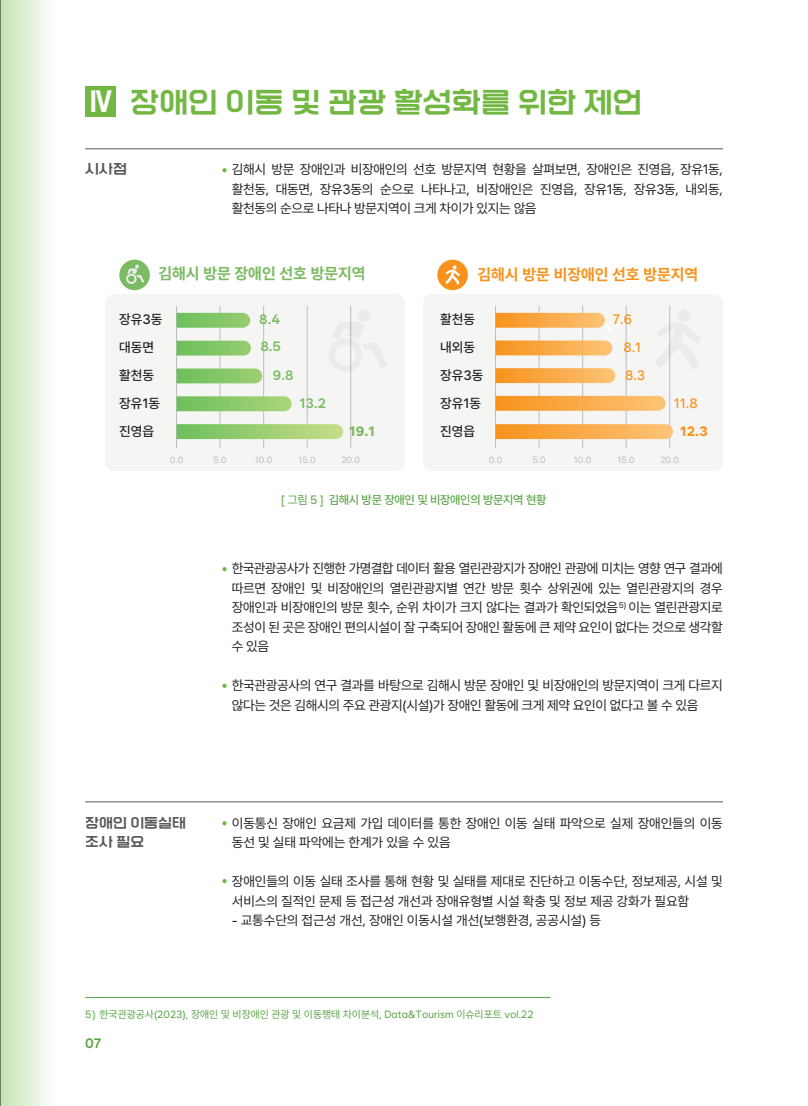
<style>
.page{position:relative;width:808px;height:1106px;background:#fff}
.page>*{position:absolute;margin:0;border:0;box-sizing:border-box;transform-origin:0 0}
.t1{font:28.5px "KIMM Bold";color:#73b743}
.t2{font:700 15.9px "Wanted Sans";color:#f7931d}
.t3{font:700 15.9px "Wanted Sans";color:#7bbb63}
.t4{font:13.5px/19.5px "Wanted Sans";letter-spacing:-.025em;color:#231f20}
.t5{font:500 13.5px/27.8px "Wanted Sans";color:#231f20}
.t6{font:13.5px/19.5px "KIMM Bold";color:#57585a}
.t7{font:600 13.5px/29.2px "Wanted Sans";color:#7bbb63}
.t8{font:500 13.5px/27.8px "Wanted Sans";color:#f7931d}
.t9{font:800 13.5px "Wanted Sans";color:#f7931d}
.t10{font:800 13.5px "Wanted Sans";color:#7bbb63}
.t11{font:600 13.5px "Wanted Sans";color:#59a445}
.t12{font:500 12px "Wanted Sans";letter-spacing:-.025em;color:#59a445}
.t13{font:10.5px "Wanted Sans";color:#59a445}
.t14{font:9px "Wanted Sans";color:#bcbdc0}
.t15{font:8.25px "Wanted Sans";color:#231f20}
.s1{color:#fff}
.s2{font-weight:400}
</style>
<div class="page">
<hr style="left:85px;top:997px;width:465px;height:1px;background:#59a445">
<div style="left:437px;top:260px;width:31px;height:30px;background:#f7931d;border-radius:50%"></div>
<div style="left:105px;top:294px;width:300px;height:177px;background:#f5f5f4;border-radius:10px"></div>
<div style="left:423px;top:294px;width:300px;height:177px;background:#f5f5f4;border-radius:10px"></div>
<div style="left:119px;top:260px;width:31px;height:30px;background:#7bbb63;border-radius:50%"></div>
<hr style="left:176px;top:306px;width:1px;height:142px;background:#bcbdc0">
<hr style="left:220px;top:306px;width:1px;height:142px;background:#bcbdc0">
<hr style="left:263px;top:306px;width:1px;height:142px;background:#bcbdc0">
<hr style="left:307px;top:306px;width:1px;height:142px;background:#bcbdc0">
<hr style="left:350px;top:306px;width:1px;height:142px;background:#bcbdc0">
<hr style="left:495px;top:306px;width:1px;height:142px;background:#bcbdc0">
<hr style="left:539px;top:306px;width:1px;height:142px;background:#bcbdc0">
<hr style="left:582px;top:306px;width:1px;height:142px;background:#bcbdc0">
<hr style="left:626px;top:306px;width:1px;height:142px;background:#bcbdc0">
<hr style="left:669px;top:306px;width:1px;height:142px;background:#bcbdc0">
<svg style="left:177px;top:313px;width:73px;height:15px"></svg>
<svg style="left:177px;top:341px;width:74px;height:14px"></svg>
<svg style="left:177px;top:368px;width:85px;height:15px"></svg>
<svg style="left:177px;top:396px;width:115px;height:15px;background:#90cb70"></svg>
<svg style="left:177px;top:424px;width:166px;height:15px;background:#9cce75"></svg>
<svg style="left:495px;top:340px;width:117px;height:15px;background:#f9ad50"></svg>
<svg style="left:495px;top:368px;width:120px;height:15px;background:#f9ac4d"></svg>
<svg style="left:495px;top:396px;width:171px;height:15px;background:#f9ac4e"></svg>
<svg style="left:495px;top:424px;width:178px;height:15px;background:#f9ac4d"></svg>
<svg style="left:495px;top:313px;width:116px;height:18px"></svg>
<svg style="left:222px;top:168px;width:5px;height:4px"></svg>
<svg style="left:222px;top:567px;width:5px;height:4px"></svg>
<svg style="left:222px;top:683px;width:5px;height:5px"></svg>
<hr style="left:85px;top:148px;width:638px;height:1px;background:#57585a">
<svg style="left:222px;top:821px;width:5px;height:4px"></svg>
<svg style="left:222px;top:879px;width:5px;height:4px"></svg>
<hr style="left:85px;top:801px;width:638px;height:1px;background:#57585a">
<svg style="left:445px;top:265px;width:15px;height:19px"></svg>
<div style="left:677px;top:309px;width:14px;height:13px;background:#ebebe9;border-radius:6px"></div>
<svg style="left:655px;top:322px;width:45px;height:47px"></svg>
<div style="left:0;top:0;width:57px;height:1106px;background:linear-gradient(to right,#c5e3b0,#fffeff)"></div>
<div style="left:85px;top:86px;width:31px;height:31px;background:#73b743"></div>
<svg style="left:126px;top:265px;width:18px;height:19px"></svg>
<div style="left:357px;top:309px;width:13px;height:13px;background:#ebebe9;border-radius:50%"></div>
<svg style="left:329px;top:321px;width:58px;height:51px"></svg>
<hr style="left:0;top:0;width:1px;height:1106px;background:#231f20">
<h1 class="t1" style="left:87px;top:85px;width:557px"><span class="s1">Ⅳ</span> 장애인 이동 및 관광 활성화를 위한 제언</h1>
<p class="t6" style="left:85px;top:159px;width:43px">시사점</p>
<p class="t4" style="left:232px;top:160px;width:492px;text-align:justify">김해시 방문 장애인과 비장애인의 선호 방문지역 현황을 살펴보면, 장애인은 진영읍, 장유1동, 활천동, 대동면, 장유3동의 순으로 나타나고, 비장애인은 진영읍, 장유1동, 장유3동, 내외동, 활천동의 순으로 나타나 방문지역이 크게 차이가 있지는 않음</p>
<p class="t3" style="left:158px;top:263px;width:209px">김해시 방문 장애인 선호 방문지역</p>
<p class="t2" style="left:477px;top:264px;width:222px">김해시 방문 비장애인 선호 방문지역</p>
<p class="t5" style="left:119px;top:305px;width:45px">장유3동</p>
<p class="t7" style="left:259px;top:305px;width:22px">8.4</p>
<p class="t5" style="left:119px;top:333px;width:42px">대동면 활천동 장유1동 진영읍</p>
<p class="t7" style="left:273px;top:331px;width:22px;text-indent:-13px">8.5<br>9.8</p>
<p class="t7" style="left:299px;top:388px;width:28px">13.2</p>
<p class="t10" style="left:349px;top:422px;width:27px">19.1</p>
<p class="t14" style="left:170px;top:454px;width:15px">0.0</p>
<p class="t14" style="left:213px;top:454px;width:15px">5.0</p>
<p class="t14" style="left:255px;top:454px;width:19px">10.0</p>
<p class="t14" style="left:299px;top:454px;width:19px">15.0</p>
<p class="t14" style="left:341px;top:454px;width:20px">20.0</p>
<p class="t5" style="left:440px;top:305px;width:45px">활천동 내외동 장유3동 장유1동 진영읍</p>
<p class="t8" style="left:623px;top:305px;width:23px;text-indent:-11px">7.6<br>8.1<br>8.3</p>
<p class="t8" style="left:674px;top:389px;width:25px">11.8</p>
<p class="t9" style="left:680px;top:422px;width:29px">12.3</p>
<p class="t14" style="left:489px;top:454px;width:15px">0.0</p>
<p class="t14" style="left:532px;top:454px;width:15px">5.0</p>
<p class="t14" style="left:574px;top:454px;width:19px">10.0</p>
<p class="t14" style="left:618px;top:454px;width:19px">15.0</p>
<p class="t14" style="left:660px;top:454px;width:20px">20.0</p>
<p class="t12" style="left:281px;top:491px;width:267px"><span class="s2">[ 그림 5 ]</span> 김해시 방문 장애인 및 비장애인의 방문지역 현황</p>
<p class="t4" style="left:232px;top:558px;width:492px;text-align:justify">한국관광공사가 진행한 가명결합 데이터 활용 열린관광지가 장애인 관광에 미치는 영향 연구 결과에 따르면 장애인 및 비장애인의 열린관광지별 연간 방문 횟수 상위권에 있는 열린관광지의 경우 장애인과 비장애인의 방문 횟수, 순위 차이가 크지 않다는 결과가 확인되었음 이는 열린관광지로 조성이 된 곳은 장애인 편의시설이 잘 구축되어 장애인 활동에 큰 제약 요인이 없다는 것으로 생각할 수 있음</p>
<p class="t4" style="left:232px;top:675px;width:492px">한국관광공사의 연구 결과를 바탕으로 김해시 방문 장애인 및 비장애인의 방문지역이 크게 다르지 않다는 것은 김해시의 주요 관광지(시설)가 장애인 활동에 크게 제약 요인이 없다고 볼 수 있음</p>
<p class="t15" style="left:619px;top:600px;width:9px">5)</p>
<p class="t6" style="left:85px;top:812px;width:102px">장애인 이동실태 조사 필요</p>
<p class="t4" style="left:232px;top:812px;width:492px">이동통신 장애인 요금제 가입 데이터를 통한 장애인 이동 실태 파악으로 실제 장애인들의 이동 동선 및 실태 파악에는 한계가 있을 수 있음</p>
<p class="t4" style="left:232px;top:871px;width:492px">장애인들의 이동 실태 조사를 통해 현황 및 실태를 제대로 진단하고 이동수단, 정보제공, 시설 및 서비스의 질적인 문제 등 접근성 개선과 장애유형별 시설 확충 및 정보 제공 강화가 필요함</p>
<p class="t4" style="left:232px;top:910px;width:371px">- 교통수단의 접근성 개선, 장애인 이동시설 개선(보행환경, 공공시설) 등</p>
<p class="t13" style="left:85px;top:1007px;width:450px">5) 한국관광공사(2023), 장애인 및 비장애인 관광 및 이동행태 차이분석, Data&amp;Tourism 이슈리포트 vol.22</p>
<p class="t11" style="left:85px;top:1034px;width:18px">07</p>
</div>
